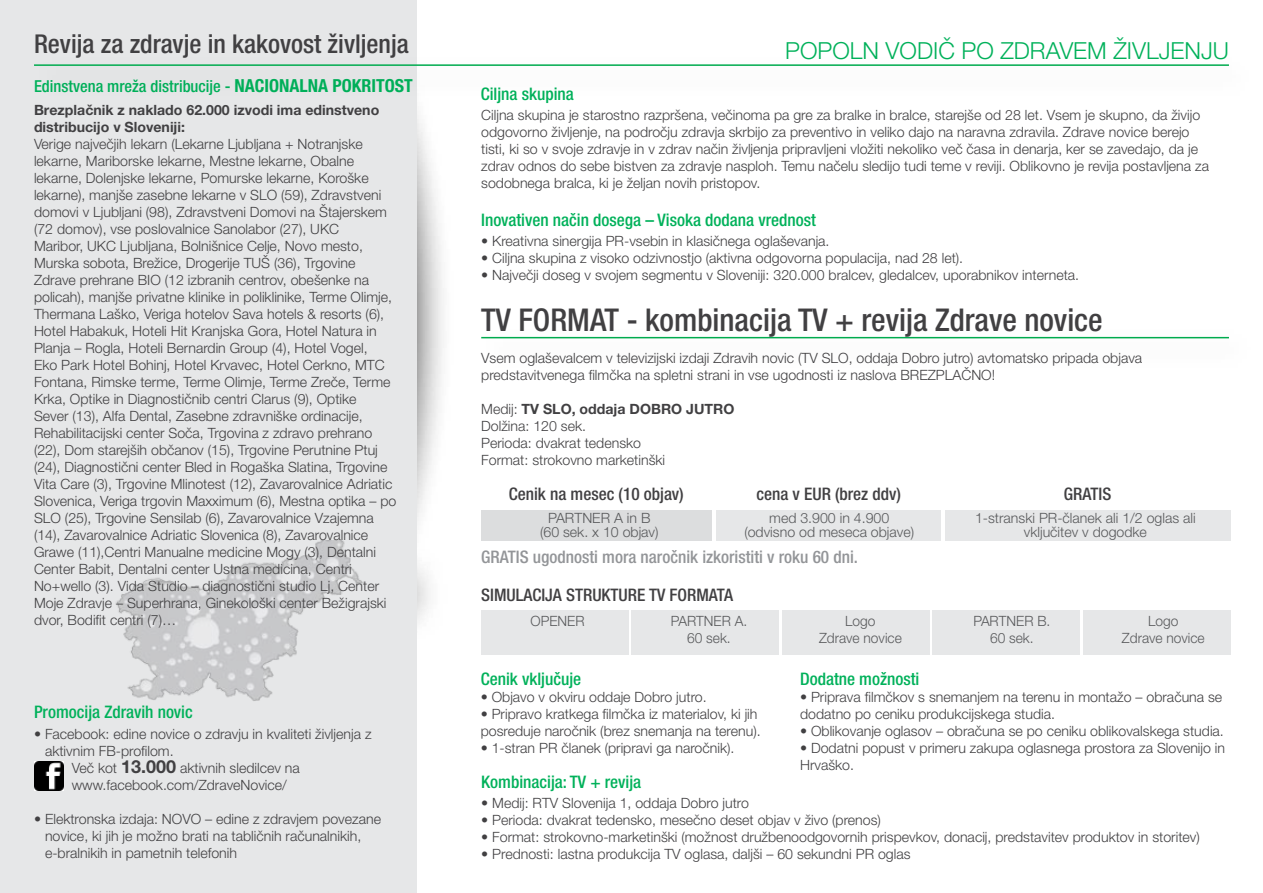
<style>
.page{position:relative;width:1263px;height:893px;background:#fff}
.page>*{position:absolute;margin:0;border:0;box-sizing:border-box;transform-origin:0 0}
.t1{font:500 condensed 31.35px "Helvetica Neue LT Pro";color:#414042}
.t2{font:500 condensed 25.95px "Helvetica Neue LT Pro";color:#414042}
.t3{font:300 23.55px "Helvetica Neue LT Pro";color:#00b15a}
.t4{font:500 condensed 17.25px "Helvetica Neue LT Pro";color:#00b15a}
.t5{font:500 condensed 17.25px "Helvetica Neue LT Pro";color:#414042}
.t6{font:500 condensed 17.25px "Helvetica Neue LT Pro";color:#939598}
.t7{font:500 condensed 16.5px "Helvetica Neue LT Pro";color:#00b15a}
.t8{font:300 14.1px/17px "Helvetica Neue LT Pro";color:#414042}
.t9{font:300 14.1px/16.5px "Helvetica Neue LT Pro";color:#58595b;text-align:center}
.t10{font:700 14.1px/17px "Helvetica Neue LT Pro";color:#414042}
.s1{font-weight:700;font-size:18px}
.s2{font-weight:700}
</style>
<div class="page">
<div style="left:206px;top:0;width:248px;height:638px;background:#000;opacity:.75"></div>
<div style="left:0;top:0;width:417px;height:893px;background:#e6e7e8"></div>
<hr style="left:481px;top:337px;width:748px;height:1px;background:#00ab4e">
<img style="left:34px;top:761px;width:29px;height:29px">
<div style="left:481px;top:510px;width:230px;height:30px;background:#dcddde"></div>
<div style="left:716px;top:510px;width:225px;height:30px;background:#e6e7e8"></div>
<div style="left:945px;top:510px;width:285px;height:30px;background:#e6e7e8"></div>
<div style="left:1083px;top:610px;width:147px;height:44px;background:#e6e7e8"></div>
<div style="left:782px;top:610px;width:147px;height:44px;background:#e6e7e8"></div>
<div style="left:933px;top:610px;width:147px;height:44px;background:#e6e7e8"></div>
<div style="left:632px;top:610px;width:147px;height:44px;background:#e6e7e8"></div>
<div style="left:481px;top:610px;width:147px;height:44px;background:#e6e7e8"></div>
<img style="left:116px;top:540px;width:247px;height:161px">
<div style="left:27px;top:52px;width:1233px;height:50px;background:#000;opacity:.28"></div>
<hr style="left:34px;top:64px;width:1195px;height:2px;background:#00ab4e">
<h2 class="t2" style="left:34px;top:28px;width:376px">Revija za zdravje in kakovost življenja</h2>
<p class="t7" style="left:34px;top:76px;width:380px">Edinstvena mreža distribucije - <span class="s1">NACIONALNA POKRITOST</span></p>
<p class="t10" style="left:34px;top:101px;width:347px">Brezplačnik z naklado 62.000 izvodi ima edinstveno distribucijo v Sloveniji:</p>
<p class="t8" style="left:34px;top:135px;width:364px">Verige največjih lekarn (Lekarne Ljubljana + Notranjske lekarne, Mariborske lekarne, Mestne lekarne, Obalne lekarne, Dolenjske lekarne, Pomurske lekarne, Koroške lekarne), manjše zasebne lekarne v SLO (59), Zdravstveni domovi v Ljubljani (98), Zdravstveni Domovi na Štajerskem (72 domov), vse poslovalnice Sanolabor (27), UKC<br>Maribor, UKC Ljubljana, Bolnišnice Celje, Novo mesto, Murska sobota, Brežice, Drogerije TUŠ (36), Trgovine Zdrave prehrane BIO (12 izbranih centrov, obešenke na policah), manjše privatne klinike in poliklinike, Terme Olimje, Thermana Laško, Veriga hotelov Sava hotels &amp; resorts (6), Hotel Habakuk, Hoteli Hit Kranjska Gora, Hotel Natura in Planja – Rogla, Hoteli Bernardin Group (4), Hotel Vogel,<br>Eko Park Hotel Bohinj, Hotel Krvavec, Hotel Cerkno, MTC Fontana, Rimske terme, Terme Olimje, Terme Zreče, Terme Krka, Optike in Diagnostičnib centri Clarus (9), Optike<br>Sever (13), Alfa Dental, Zasebne zdravniške ordinacije, Rehabilitacijski center Soča, Trgovina z zdravo prehrano (22), Dom starejših občanov (15), Trgovine Perutnine Ptuj (24), Diagnostični center Bled in Rogaška Slatina, Trgovine Vita Care (3), Trgovine Mlinotest (12), Zavarovalnice Adriatic Slovenica, Veriga trgovin Maxximum (6), Mestna optika – po SLO (25), Trgovine Sensilab (6), Zavarovalnice Vzajemna (14), Zavarovalnice Adriatic Slovenica (8), Zavarovalnice Grawe (11),Centri Manualne medicine Mogy (3), Dentalni Center Babit, Dentalni center Ustna medicina, Centri No+wello (3). Vida Studio – diagnostični studio Lj, Center Moje Zdravje – Superhrana, Ginekološki center Bežigrajski dvor, Bodifit centri (7)…</p>
<p class="t4" style="left:34px;top:702px;width:160px">Promocija Zdravih novic</p>
<p class="t8" style="left:34px;top:726px;width:339px">• Facebook: edine novice o zdravju in kvaliteti življenja z</p>
<p class="t8" style="left:45px;top:743px;width:130px">aktivnim FB-profilom.</p>
<p class="t8" style="left:72px;top:760px;width:230px">Več kot <span class="s1">13.000</span> aktivnih sledilcev na</p>
<p class="t8" style="left:72px;top:777px;width:217px">www.facebook.com/ZdraveNovice/</p>
<p class="t8" style="left:45px;top:810px;width:338px;text-indent:-11px">• Elektronska izdaja: NOVO – edine z zdravjem povezane novice, ki jih je možno brati na tabličnih računalnikih, e-bralnikih in pametnih telefonih</p>
<p class="t4" style="left:481px;top:83px;width:95px">Ciljna skupina</p>
<h3 class="t3" style="left:785px;top:36px;width:445px">POPOLN VODIČ PO ZDRAVEM ŽIVLJENJU</h3>
<p class="t8" style="left:481px;top:106px;width:729px">Ciljna skupina je starostno razpršena, večinoma pa gre za bralke in bralce, starejše od 28 let. Vsem je skupno, da živijo odgovorno življenje, na področju zdravja skrbijo za preventivo in veliko dajo na naravna zdravila. Zdrave novice berejo tisti, ki so v svoje zdravje in v zdrav način življenja pripravljeni vložiti nekoliko več časa in denarja, ker se zavedajo, da je zdrav odnos do sebe bistven za zdravje nasploh. Temu načelu sledijo tudi teme v reviji. Oblikovno je revija postavljena za sodobnega bralca, ki je željan novih pristopov.</p>
<p class="t4" style="left:481px;top:210px;width:336px">Inovativen način dosega – Visoka dodana vrednost</p>
<p class="t8" style="left:481px;top:232px;width:350px">• Kreativna sinergija PR-vsebin in klasičnega oglaševanja.</p>
<p class="t8" style="left:481px;top:249px;width:483px">• Ciljna skupina z visoko odzivnostjo (aktivna odgovorna populacija, nad 28 let).</p>
<p class="t8" style="left:481px;top:266px;width:599px">• Največji doseg v svojem segmentu v Sloveniji: 320.000 bralcev, gledalcev, uporabnikov interneta.</p>
<h1 class="t1" style="left:481px;top:301px;width:623px">TV FORMAT - kombinacija TV + revija Zdrave novice</h1>
<p class="t8" style="left:481px;top:349px;width:662px">Vsem oglaševalcem v televizijski izdaji Zdravih novic (TV SLO, oddaja Dobro jutro) avtomatsko pripada objava predstavitvenega filmčka na spletni strani in vse ugodnosti iz naslova BREZPLAČNO!</p>
<p class="t8" style="left:481px;top:400px;width:255px">Medij: <span class="s2">TV SLO, oddaja DOBRO JUTRO<br></span>Dolžina: 120 sek.<br>Perioda: dvakrat tedensko<br>Format: strokovno marketinški</p>
<p class="t5" style="left:509px;top:484px;width:176px">Cenik na mesec (10 objav)</p>
<p class="t5" style="left:756px;top:484px;width:146px">cena v EUR (brez ddv)</p>
<p class="t5" style="left:1064px;top:484px;width:49px">GRATIS</p>
<p class="t9" style="left:744px;top:511px;width:171px;line-height:13.5px">med 3.900 in 4.900 (odvisno od meseca objave)</p>
<p class="t9" style="left:975px;top:511px;width:222px;line-height:13.5px">1-stranski PR-članek ali 1/2 oglas ali vključitev v dogodke</p>
<p class="t6" style="left:481px;top:547px;width:378px">GRATIS ugodnosti mora naročnik izkoristiti v roku 60 dni.</p>
<p class="t9" style="left:540px;top:511px;width:120px;line-height:13.5px">PARTNER A in B (60 sek. x 10 objav)</p>
<p class="t5" style="left:481px;top:585px;width:253px">SIMULACIJA STRUKTURE TV FORMATA</p>
<p class="t9" style="left:530px;top:613px;width:56px">OPENER</p>
<p class="t9" style="left:671px;top:613px;width:78px">PARTNER A.<br>60 sek.</p>
<p class="t9" style="left:819px;top:613px;width:84px">Logo<br>Zdrave novice</p>
<p class="t9" style="left:973px;top:613px;width:79px">PARTNER B.<br>60 sek.</p>
<p class="t9" style="left:1122px;top:613px;width:84px">Logo<br>Zdrave novice</p>
<p class="t4" style="left:481px;top:669px;width:102px">Cenik vključuje</p>
<p class="t8" style="left:481px;top:688px;width:227px">• Objavo v okviru oddaje Dobro jutro.</p>
<p class="t8" style="left:481px;top:705px;width:281px">• Pripravo kratkega filmčka iz materialov, ki jih posreduje naročnik (brez snemanja na terenu).</p>
<p class="t8" style="left:481px;top:739px;width:255px">• 1-stran PR članek (pripravi ga naročnik).</p>
<p class="t4" style="left:481px;top:772px;width:162px">Kombinacija: TV + revija</p>
<p class="t4" style="left:800px;top:669px;width:121px">Dodatne možnosti</p>
<p class="t8" style="left:800px;top:688px;width:424px">• Priprava filmčkov s snemanjem na terenu in montažo – obračuna se dodatno po ceniku produkcijskega studia.</p>
<p class="t8" style="left:800px;top:722px;width:425px">• Oblikovanje oglasov – obračuna se po ceniku oblikovalskega studia.</p>
<p class="t8" style="left:800px;top:739px;width:427px">• Dodatni popust v primeru zakupa oglasnega prostora za Slovenijo in<br>Hrvaško.</p>
<p class="t8" style="left:481px;top:794px;width:269px">• Medij: RTV Slovenija 1, oddaja Dobro jutro</p>
<p class="t8" style="left:481px;top:811px;width:401px">• Perioda: dvakrat tedensko, mesečno deset objav v živo (prenos)</p>
<p class="t8" style="left:481px;top:828px;width:720px">• Format: strokovno-marketinški (možnost družbenoodgovornih prispevkov, donacij, predstavitev produktov in storitev)</p>
<p class="t8" style="left:481px;top:845px;width:431px">• Prednosti: lastna produkcija TV oglasa, daljši – 60 sekundni PR oglas</p>
</div>
